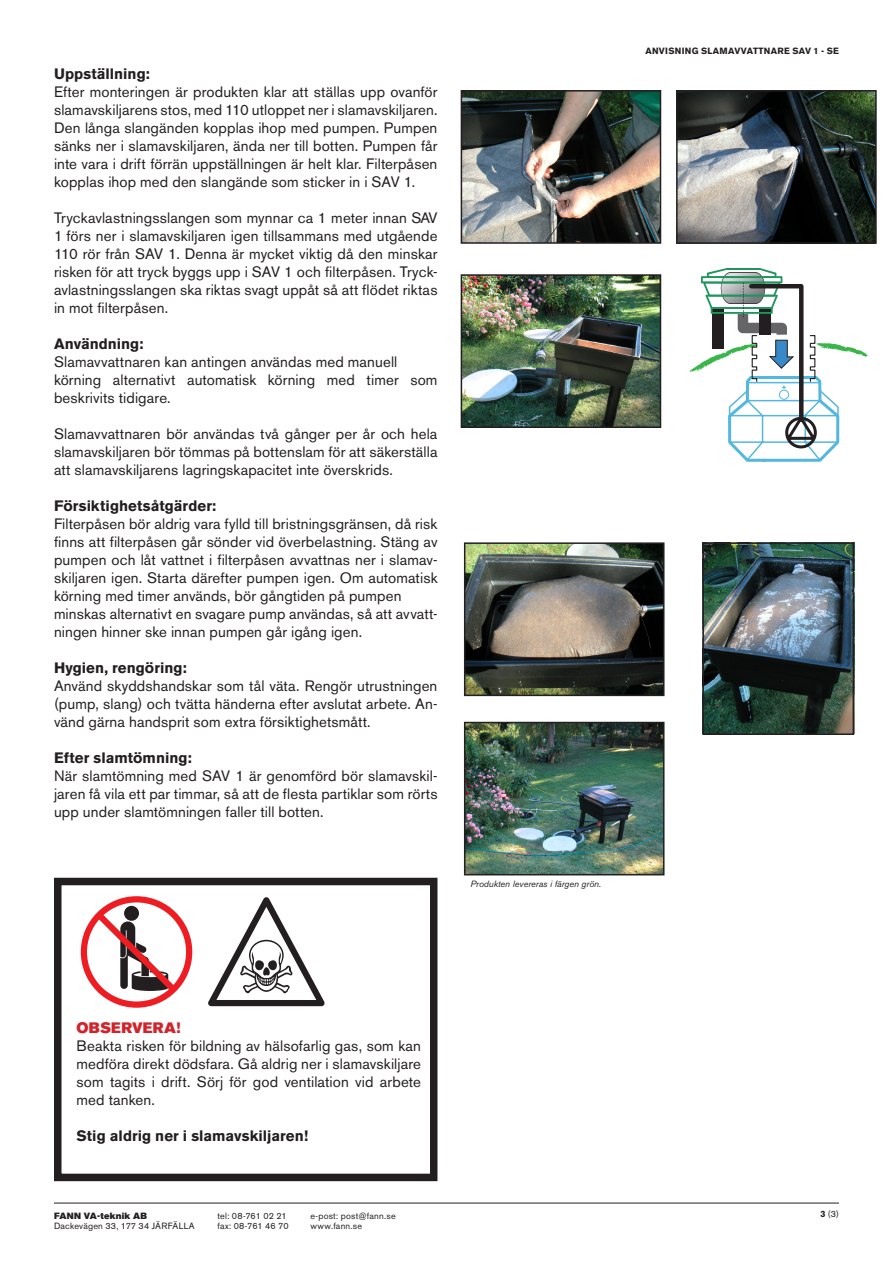
<style>
.page{position:relative;width:893px;height:1263px;background:#fff}
.page>*{position:absolute;margin:0;border:0;box-sizing:border-box;transform-origin:0 0}
.t1{font:15px/18px "Akzidenz Grotesk BE";letter-spacing:.01em;color:#231f20;text-align:justify}
.t2{font:700 15px "Akzidenz Grotesk BE";letter-spacing:.005em;color:#231f20}
.t3{font:15px "Akzidenz Grotesk BE Super";letter-spacing:.015em;color:#d1232a}
.t4{font:9px "Akzidenz Grotesk BE";letter-spacing:.025em;color:#231f20}
.t5{font:700 9px "Akzidenz Grotesk BE";letter-spacing:.035em;color:#231f20}
.t6{font:italic 9px "Akzidenz Grotesk BE";color:#231f20}
.t7{font:9px "Akzidenz Grotesk BE Super";letter-spacing:.025em;color:#231f20}
.s1{font-weight:700}
</style>
<div class="page">
<hr style="left:54px;top:1203px;width:785px;height:1px;background:#231f20">
<svg style="left:208px;top:897px;width:117px;height:109px"></svg>
<svg style="left:81px;top:896px;width:111px;height:112px"></svg>
<div style="left:54px;top:878px;width:383px;height:303px;border:8px solid #231f20"></div>
<svg style="left:689px;top:268px;width:179px;height:194px"></svg>
<img style="left:705px;top:545px;width:146px;height:187px">
<img style="left:679px;top:93px;width:195px;height:148px">
<div style="left:676px;top:90px;width:201px;height:154px;border:2px solid #231f20"></div>
<img style="left:467px;top:545px;width:194px;height:148px">
<div style="left:464px;top:542px;width:200px;height:154px;border:2px solid #231f20"></div>
<img style="left:464px;top:93px;width:194px;height:148px">
<div style="left:461px;top:90px;width:200px;height:154px;border:2px solid #231f20"></div>
<img style="left:464px;top:277px;width:194px;height:148px">
<div style="left:461px;top:274px;width:200px;height:154px;border:2px solid #231f20"></div>
<img style="left:467px;top:725px;width:194px;height:147px">
<div style="left:464px;top:722px;width:200px;height:153px;border:2px solid #231f20"></div>
<div style="left:702px;top:542px;width:152px;height:193px;border:2px solid #231f20"></div>
<p class="t2" style="left:54px;top:65px;width:98px">Uppställning:</p>
<p class="t1" style="left:54px;top:83px;width:385px">Efter monteringen är produkten klar att ställas upp ovanför slamavskiljarens stos, med 110 utloppet ner i slamavskiljaren.<br>Den långa slangänden kopplas ihop med pumpen. Pumpen sänks ner i slamavskiljaren, ända ner till botten. Pumpen får inte vara i drift förrän uppställningen är helt klar. Filterpåsen kopplas ihop med den slangände som sticker in i SAV 1.</p>
<p class="t1" style="left:54px;top:209px;width:385px">Tryckavlastningsslangen som mynnar ca 1 meter innan SAV 1 förs ner i slamavskiljaren igen tillsammans med utgående 110 rör från SAV 1. Denna är mycket viktig då den minskar risken för att tryck byggs upp i SAV 1 och filterpåsen. Tryck&shy;avlastningsslangen ska riktas svagt uppåt så att flödet riktas in mot filterpåsen.</p>
<p class="t2" style="left:54px;top:335px;width:91px">Användning:</p>
<p class="t1" style="left:54px;top:353px;width:345px">Slamavvattnaren kan antingen användas med manuell</p>
<p class="t1" style="left:54px;top:371px;width:385px">körning alternativt automatisk körning med timer som beskrivits tidigare.</p>
<p class="t1" style="left:54px;top:425px;width:385px">Slamavvattnaren bör användas två gånger per år och hela slamavskiljaren bör tömmas på bottenslam för att säkerställa att slamavskiljarens lagringskapacitet inte överskrids.</p>
<p class="t2" style="left:54px;top:497px;width:164px">Försiktighetsåtgärder:</p>
<p class="t1" style="left:54px;top:515px;width:385px">Filterpåsen bör aldrig vara fylld till bristningsgränsen, då risk finns att filterpåsen går sönder vid överbelastning. Stäng av pumpen och låt vattnet i filterpåsen avvattnas ner i slamav&shy;skiljaren igen. Starta därefter pumpen igen. Om automatisk körning med timer används, bör gångtiden på pumpen</p>
<p class="t1" style="left:54px;top:605px;width:385px">minskas alternativt en svagare pump användas, så att avvatt&shy;ningen hinner ske innan pumpen går igång igen.</p>
<p class="t2" style="left:54px;top:659px;width:134px">Hygien, rengöring:</p>
<p class="t1" style="left:54px;top:677px;width:385px">Använd skyddshandskar som tål väta. Rengör utrustningen (pump, slang) och tvätta händerna efter avslutat arbete. An&shy;vänd gärna handsprit som extra försiktighetsmått.</p>
<p class="t2" style="left:54px;top:749px;width:139px">Efter slamtömning:</p>
<p class="t1" style="left:54px;top:767px;width:385px">När slamtömning med SAV 1 är genomförd bör slamavskil&shy;jaren få vila ett par timmar, så att de flesta partiklar som rörts upp under slamtömningen faller till botten.</p>
<p class="t6" style="left:470px;top:878px;width:132px">Produkten levereras i färgen grön.</p>
<p class="t5" style="left:645px;top:45px;width:195px">ANVISNING SLAMAVVATTNARE SAV 1 - SE</p>
<p class="t3" style="left:77px;top:1019px;width:105px">OBSERVERA!</p>
<p class="t1" style="left:77px;top:1037px;width:346px">Beakta risken för bildning av hälsofarlig gas, som kan medföra direkt dödsfara. Gå aldrig ner i slamavskiljare som tagits i drift. Sörj för god ventilation vid arbete med tanken.</p>
<p class="t2" style="left:77px;top:1127px;width:233px">Stig aldrig ner i slamavskiljaren!</p>
<p class="t7" style="left:54px;top:1210px;width:95px">FANN VA-teknik AB</p>
<p class="t4" style="left:217px;top:1210px;width:71px">tel: 08-761 02 21</p>
<p class="t4" style="left:310px;top:1210px;width:87px">e-post: post@fann.se</p>
<p class="t4" style="left:54px;top:1221px;width:142px">Dackevägen 33, 177 34 JÄRFÄLLA</p>
<p class="t4" style="left:218px;top:1221px;width:73px">fax: 08-761 46 70</p>
<p class="t4" style="left:310px;top:1221px;width:53px">www.fann.se</p>
<p class="t4" style="left:820px;top:1208px;width:20px"><span class="s1">3</span> (3)</p>
</div>
